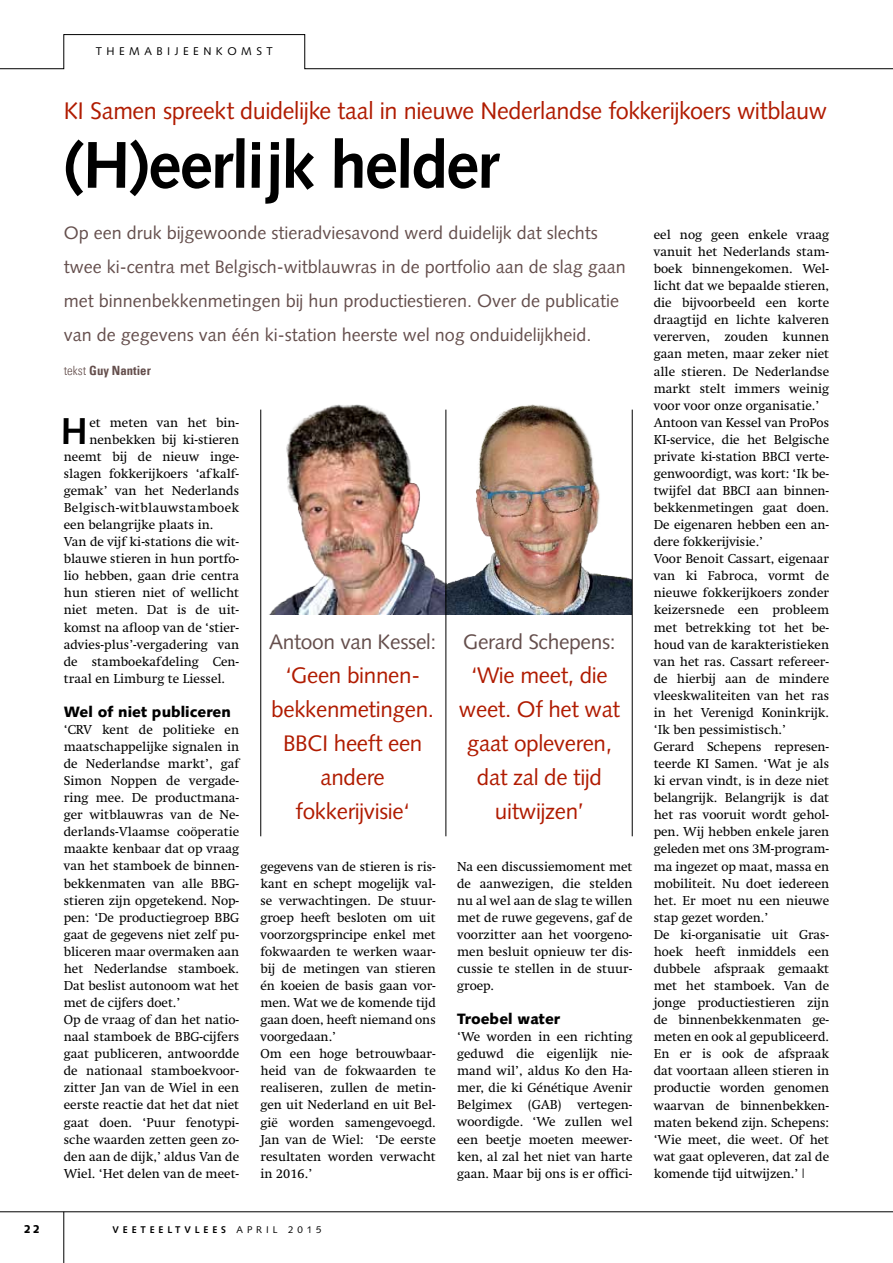
<style>
.page{position:relative;width:893px;height:1263px;background:#fff}
.page>*{position:absolute;margin:0;border:0;box-sizing:border-box;transform-origin:0 0}
.t1{font:700 66px "Syntax LT Pro";letter-spacing:-.03em;color:#000}
.t2{font:700 37.35px "Syntax LT Pro";color:#000}
.t3{font:24px "Syntax LT Pro";letter-spacing:-.02em;color:#b01b00}
.t4{font:22.5px/34.2px "Syntax LT Pro";letter-spacing:-.015em;color:#b01b00;text-align:center}
.t5{font:21px "Syntax LT Pro";letter-spacing:-.015em;color:#654f4d}
.t6{font:18px/34.2px "Syntax LT Pro";color:#654f4d}
.t7{font:900 15px "Syntax LT Pro";color:#000}
.t8{font:13.2px/17.1px "Swift LT Pro";color:#000}
.t9{font:13.2px "Swift LT Pro";letter-spacing:.025em;color:#000}
.t10{font:12.75px "Univers Com 67 Bold Cond";color:#654f4d}
.t11{font:11.25px "Syntax LT Pro";letter-spacing:.4em;color:#000}
.t12{font:900 11.25px "Syntax LT Pro";color:#000}
.t13{font:700 9.75px "Syntax LT Pro";letter-spacing:.4em;color:#000}
.t14{font:9.75px "Syntax LT Pro";letter-spacing:.4em;color:#000}
.s1{font-family:"Univers Com 47 Light Cond"}
.s2{font-weight:700}
.s3{font-family:"Univers LT Pro 45";font-weight:300}
</style>
<div class="page">
<img style="left:260px;top:404px;width:186px;height:210px">
<img style="left:446px;top:404px;width:186px;height:210px">
<hr style="left:260px;top:410px;width:1px;height:426px;background:#000">
<hr style="left:446px;top:410px;width:1px;height:426px;background:#000">
<hr style="left:632px;top:410px;width:1px;height:426px;background:#000">
<svg style="left:0;top:34px;width:893px;height:35px"></svg>
<svg style="left:0;top:1211px;width:893px;height:52px"></svg>
<hr style="left:63px;top:1212px;width:1px;height:51px;background:#000">
<p class="t11" style="left:96px;top:45px;width:178px">THEMABIJEENKOMST</p>
<h3 class="t3" style="left:64px;top:97px;width:765px">KI Samen spreekt duidelijke taal in nieuwe Nederlandse fokkerijkoers witblauw</h3>
<h1 class="t1" style="left:64px;top:126px;width:437px">(H)eerlijk helder</h1>
<p class="t6" style="left:64px;top:216px;width:564px">Op een druk bijgewoonde stieradviesavond werd duidelijk dat slechts twee ki-centra met Belgisch-witblauwras in de portfolio aan de slag gaan met binnenbekkenmetingen bij hun productiestieren. Over de publicatie van de gegevens van één ki-station heerste wel nog onduidelijkheid.</p>
<p class="t10" style="left:64px;top:363px;width:89px"><span class="s1">tekst</span> Guy Nantier</p>
<h2 class="t2" style="left:61px;top:409px;width:28px">H</h2>
<p class="t8" style="left:89px;top:414px;width:151px">et meten van het bin-</p>
<p class="t8" style="left:89px;top:431px;width:151px">nenbekken bij ki-stieren</p>
<p class="t8" style="left:64px;top:448px;width:177px">neemt bij de nieuw inge-</p>
<p class="t8" style="left:64px;top:465px;width:177px">slagen fokkerijkoers ‘afkalf-</p>
<p class="t8" style="left:64px;top:482px;width:177px">gemak’ van het Nederlands</p>
<p class="t9" style="left:64px;top:500px;width:177px">Belgisch-witblauwstamboek</p>
<p class="t8" style="left:64px;top:516px;width:151px">een belangrijke plaats in.</p>
<p class="t8" style="left:64px;top:533px;width:177px">Van de vijf ki-stations die wit-</p>
<p class="t8" style="left:64px;top:550px;width:177px">blauwe stieren in hun portfo-</p>
<p class="t8" style="left:64px;top:567px;width:177px">lio hebben, gaan drie centra</p>
<p class="t8" style="left:64px;top:584px;width:177px">hun stieren niet of wellicht</p>
<p class="t8" style="left:64px;top:601px;width:177px">niet meten. Dat is de uit-</p>
<p class="t8" style="left:64px;top:618px;width:177px">komst na afloop van de ‘stier-</p>
<p class="t8" style="left:64px;top:635px;width:177px">advies-plus’-vergadering van</p>
<p class="t8" style="left:64px;top:653px;width:177px">de stamboekafdeling Cen-</p>
<p class="t8" style="left:64px;top:670px;width:163px">traal en Limburg te Liessel.</p>
<p class="t7" style="left:64px;top:703px;width:169px">Wel of niet publiceren</p>
<p class="t8" style="left:64px;top:721px;width:177px">‘CRV kent de politieke en maatschappelijke signalen in de Nederlandse markt’, gaf<br>Simon Noppen de vergade&shy;ring mee. De productmana&shy;ger witblauwras van de Ne&shy;derlands-Vlaamse coöperatie maakte kenbaar dat op vraag van het stamboek de binnen&shy;bekkenmaten van alle BBG&shy;stieren zijn opgetekend. Nop&shy;pen: ‘De productiegroep BBG gaat de gegevens niet zelf pu&shy;bliceren maar overmaken aan het Nederlandse stamboek.<br>Dat beslist autonoom wat het met de cijfers doet.’<br>Op de vraag of dan het natio&shy;naal stamboek de BBG-cijfers gaat publiceren, antwoordde de nationaal stamboekvoor&shy;zitter Jan van de Wiel in een eerste reactie dat het dat niet gaat doen. ‘Puur fenotypi&shy;sche waarden zetten geen zo&shy;den aan de dijk,’ aldus Van de<br>Wiel. ‘Het delen van de meet-</p>
<h3 class="t5" style="left:269px;top:629px;width:169px">Antoon van Kessel:</h3>
<h3 class="t4" style="left:271px;top:658px;width:164px">‘Geen binnen&shy;bekkenmetingen.<br>BBCI heeft een andere fokkerijvisie‘</h3>
<h3 class="t5" style="left:463px;top:629px;width:154px">Gerard Schepens:</h3>
<h3 class="t4" style="left:459px;top:658px;width:163px">‘Wie meet, die weet. Of het wat gaat opleveren, dat zal de tijd uitwijzen’</h3>
<p class="t8" style="left:260px;top:857px;width:177px">gegevens van de stieren is ris&shy;kant en schept mogelijk val&shy;se verwachtingen. De stuur&shy;groep heeft besloten om uit voorzorgsprincipe enkel met fokwaarden te werken waar&shy;bij de metingen van stieren én koeien de basis gaan vor&shy;men. Wat we de komende tijd gaan doen, heeft niemand ons voorgedaan.’<br>Om een hoge betrouwbaar&shy;heid van de fokwaarden te realiseren, zullen de metin&shy;gen uit Nederland en uit Bel&shy;gië worden samengevoegd.<br>Jan van de Wiel: ‘De eerste resultaten worden verwacht in 2016.’</p>
<p class="t8" style="left:457px;top:857px;width:177px;text-align:justify">Na een discussiemoment met de aanwezigen, die stelden nu al wel aan de slag te willen met de ruwe gegevens, gaf de voorzitter aan het voorgeno&shy;men besluit opnieuw ter dis&shy;cussie te stellen in de stuur&shy;groep.</p>
<p class="t7" style="left:457px;top:1010px;width:104px">Troebel water</p>
<p class="t8" style="left:457px;top:1028px;width:177px;text-align:justify">‘We worden in een richting geduwd die eigenlijk nie&shy;mand wil’, aldus Ko den Ha&shy;mer, die ki Génétique Avenir Belgimex (GAB) vertegen&shy;woordigde. ‘We zullen wel een beetje moeten meewer&shy;ken, al zal het niet van harte gaan. Maar bij ons is er offici-</p>
<p class="t12" style="left:24px;top:1222px;width:18px">22</p>
<p class="t13" style="left:113px;top:1223px;width:91px">VEETEELTVlee</p>
<p class="t14" style="left:221px;top:1223px;width:102px"><span class="s2">s</span> APRIL 2015</p>
<p class="t8" style="left:654px;top:226px;width:177px">eel nog geen enkele vraag vanuit het Nederlands stam&shy;boek binnengekomen. Wel&shy;licht dat we bepaalde stieren, die bijvoorbeeld een korte draagtijd en lichte kalveren vererven, zouden kunnen gaan meten, maar zeker niet alle stieren. De Nederlandse markt stelt immers weinig voor voor onze organisatie.’<br>Antoon van Kessel van ProPos<br>KI-service, die het Belgische private ki-station BBCI verte&shy;genwoordigt, was kort: ‘Ik be&shy;twijfel dat BBCI aan binnen&shy;bekkenmetingen gaat doen.<br>De eigenaren hebben een an&shy;dere fokkerijvisie.’<br>Voor Benoit Cassart, eigenaar van ki Fabroca, vormt de nieuwe fokkerijkoers zonder keizersnede een probleem met betrekking tot het be&shy;houd van de karakteristieken van het ras. Cassart refereer&shy;de hierbij aan de mindere vleeskwaliteiten van het ras in het Verenigd Koninkrijk. ‘Ik ben pessimistisch.’<br>Gerard Schepens represen&shy;teerde KI Samen. ‘Wat je als ki ervan vindt, is in deze niet belangrijk. Belangrijk is dat het ras vooruit wordt gehol&shy;pen. Wij hebben enkele jaren geleden met ons 3M-program&shy;ma ingezet op maat, massa en mobiliteit. Nu doet iedereen het. Er moet nu een nieuwe stap gezet worden.’<br>De ki-organisatie uit Gras&shy;hoek heeft inmiddels een dubbele afspraak gemaakt met het stamboek. Van de jonge productiestieren zijn de binnenbekkenmaten ge&shy;meten en ook al gepubliceerd.<br>En er is ook de afspraak dat voortaan alleen stieren in productie worden genomen waarvan de binnenbekken&shy;maten bekend zijn. Schepens: ‘Wie meet, die weet. Of het wat gaat opleveren, dat zal de komende tijd uitwijzen.’ <span class="s3">l</span></p>
</div>
